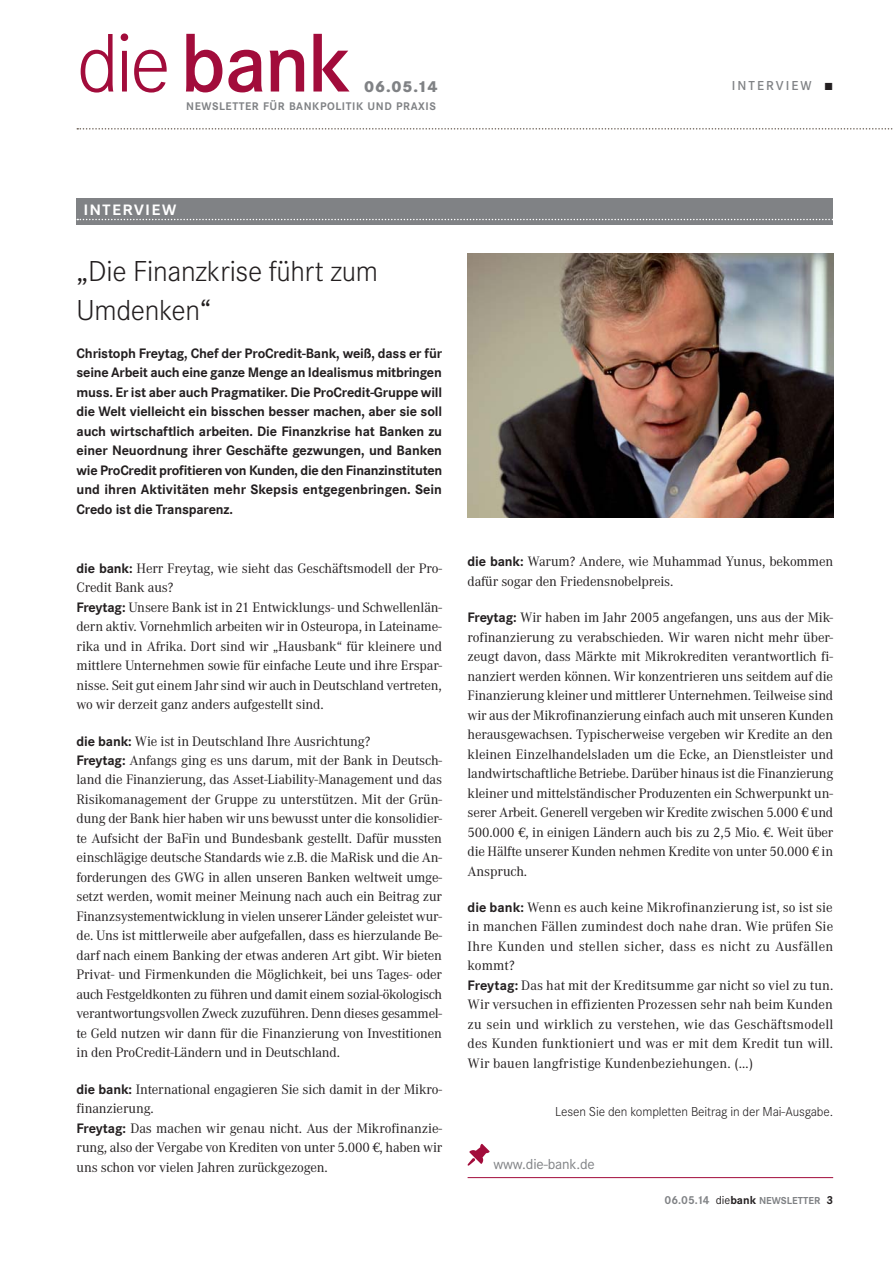
<style>
.page{position:relative;width:893px;height:1263px;background:#fff}
.page>*{position:absolute;margin:0;border:0;box-sizing:border-box;transform-origin:0 0}
.t1{font:600 85.95px "Corporate S";color:#a20c3b}
.t2{font:300 30px/39px "Corporate S";letter-spacing:-.01em;color:#231f20}
.t3{font:600 21px "Corporate SSC";letter-spacing:.05em;color:#fff}
.t4{font:800 16.5px "Corporate S";color:#808285}
.t5{font:15px "Corporate S";letter-spacing:-.01em;color:#808285}
.t6{font:14.25px/19.5px "Corporate A";letter-spacing:-.01em;color:#231f20}
.t7{font:700 14.25px/19.5px "Corporate S";letter-spacing:-.01em;color:#231f20;text-align:justify}
.t8{font:14.25px/19.5px "Corporate A";letter-spacing:.01em;color:#231f20}
.t9{font:300 13.5px "Corporate S";letter-spacing:-.01em;color:#231f20}
.t10{font:600 13.5px "Corporate S";letter-spacing:.15em;color:#808285}
.t11{font:700 11.55px "Corporate S";letter-spacing:.05em;color:#808285}
.t12{font:700 10.5px "Corporate S";color:#808285}
.s1{font-weight:300}
.s2{font-family:"The Sans Bold Expert";font-weight:400;font-size:10.5px;color:#231f20}
.s3{font-family:"Corporate S";font-weight:700}
.s4{font-size:12px}
.s5{font-weight:400;font-size:12px;color:#231f20}
.s6{font-size:12px;color:#231f20}
</style>
<div class="page">
<svg style="left:77px;top:128px;width:816px;height:2px"></svg>
<hr style="left:468px;top:1177px;width:365px;height:1px;background:#a20c3b">
<svg style="left:467px;top:1144px;width:22px;height:22px"></svg>
<div style="left:77px;top:198px;width:756px;height:26px;background:#808285"></div>
<svg style="left:77px;top:219px;width:756px;height:1px"></svg>
<img style="left:468px;top:253px;width:365px;height:265px">
<h1 class="t1" style="left:77px;top:29px;width:276px"><span class="s1">die</span>bank</h1>
<p class="t11" style="left:186px;top:102px;width:251px">NEWSLETTER FÜR BANKPOLITIK UND PRAXIS</p>
<p class="t4" style="left:364px;top:77px;width:75px">06.05.14</p>
<p class="t10" style="left:732px;top:81px;width:103px">INTERVIEW <span class="s2">ó</span></p>
<h3 class="t3" style="left:83px;top:195px;width:95px">interview</h3>
<h2 class="t2" style="left:77px;top:254px;width:303px">„Die Finanzkrise führt zum<br>Umdenken“</h2>
<p class="t7" style="left:77px;top:345px;width:367px">Christoph Freytag, Chef der ProCredit-Bank, weiß, dass er für seine Arbeit auch eine ganze Menge an Idealismus mitbringen muss. Er ist aber auch Pragmatiker. Die ProCredit-Gruppe will die Welt vielleicht ein bisschen besser machen, aber sie soll auch wirtschaftlich arbeiten. Die Finanzkrise hat Banken zu einer Neuordnung ihrer Geschäfte gezwungen, und Banken wie ProCredit profitieren von Kunden, die den Finanzinstituten und ihren Aktivitäten mehr Skepsis entgegenbringen. Sein Credo ist die Transparenz.</p>
<p class="t6" style="left:77px;top:559px;width:367px"><span class="s3">die bank:</span> Herr Freytag, wie sieht das Geschäftsmodell der Pro-Credit Bank aus?<br><span class="s3">Freytag:</span> Unsere Bank ist in 21 Entwicklungs- und Schwellenlän&shy;dern aktiv. Vornehmlich arbeiten wir in Osteuropa, in Lateiname&shy;rika und in Afrika. Dort sind wir „Hausbank“ für kleinere und mittlere Unternehmen sowie für einfache Leute und ihre Erspar&shy;nisse. Seit gut einem Jahr sind wir auch in Deutschland vertreten, wo wir derzeit ganz anders aufgestellt sind.</p>
<p class="t6" style="left:77px;top:732px;width:367px"><span class="s3">die bank:</span> Wie ist in Deutschland Ihre Ausrichtung?<br><span class="s3">Freytag:</span> Anfangs ging es uns darum, mit der Bank in Deutsch&shy;land die Finanzierung, das Asset-Liability-Management und das Risikomanagement der Gruppe zu unterstützen. Mit der Grün&shy;dung der Bank hier haben wir uns bewusst unter die konsolidier&shy;te Aufsicht der BaFin und Bundesbank gestellt. Dafür mussten einschlägige deutsche Standards wie z.B. die MaRisk und die An&shy;forderungen des GWG in allen unseren Banken weltweit umge&shy;setzt werden, womit meiner Meinung nach auch ein Beitrag zur Finanzsystementwicklung in vielen unserer Länder geleistet wur&shy;de. Uns ist mittlerweile aber aufgefallen, dass es hierzulande Be&shy;darf nach einem Banking der etwas anderen Art gibt. Wir bieten Privat- und Firmenkunden die Möglichkeit, bei uns Tages- oder auch Festgeldkonten zu führen und damit einem sozial-ökologisch verantwortungsvollen Zweck zuzuführen. Denn dieses gesammel&shy;te Geld nutzen wir dann für die Finanzierung von Investitionen in den ProCredit-Ländern und in Deutschland.</p>
<p class="t6" style="left:77px;top:1081px;width:367px"><span class="s3">die bank:</span> International engagieren Sie sich damit in der Mikro&shy;finanzierung.<br><span class="s3">Freytag:</span> Das machen wir genau nicht. Aus der Mikrofinanzie&shy;rung, also der Vergabe von Krediten von unter 5.000 €, haben wir uns schon vor vielen Jahren zurückgezogen.</p>
<p class="t6" style="left:468px;top:553px;width:367px"><span class="s3">die bank:</span> Warum? Andere, wie Muhammad Yunus, bekommen dafür sogar den Friedensnobelpreis.</p>
<p class="t6" style="left:468px;top:609px;width:367px;text-align:justify"><span class="s3">Freytag:</span> Wir haben im Jahr 2005 angefangen, uns aus der Mik&shy;rofinanzierung zu verabschieden. Wir waren nicht mehr über&shy;zeugt davon, dass Märkte mit Mikrokrediten verantwortlich fi&shy;nanziert werden können. Wir konzentrieren uns seitdem auf die Finanzierung kleiner und mittlerer Unternehmen. Teilweise sind wir aus der Mikrofinanzierung einfach auch mit unseren Kunden herausgewachsen. Typischerweise vergeben wir Kredite an den kleinen Einzelhandelsladen um die Ecke, an Dienstleister und landwirtschaftliche Betriebe. Darüber hinaus ist die Finanzierung kleiner und mittelständischer Produzenten ein Schwerpunkt un&shy;serer Arbeit. Generell vergeben wir Kredite zwischen 5.000 € und 500.000 €, in einigen Ländern auch bis zu 2,5 Mio. €. Weit über die Hälfte unserer Kunden nehmen Kredite von unter 50.000 € in Anspruch.</p>
<p class="t8" style="left:468px;top:899px;width:367px"><span class="s3">die bank:</span> Wenn es auch keine Mikrofinanzierung ist, so ist sie in manchen Fällen zumindest doch nahe dran. Wie prüfen Sie Ihre Kunden und stellen sicher, dass es nicht zu Ausfällen kommt?<br><span class="s3">Freytag:</span> Das hat mit der Kreditsumme gar nicht so viel zu tun.<br>Wir versuchen in effizienten Prozessen sehr nah beim Kunden zu sein und wirklich zu verstehen, wie das Geschäftsmodell des Kunden funktioniert und was er mit dem Kredit tun will.<br>Wir bauen langfristige Kundenbeziehungen. (…)</p>
<p class="t9" style="left:555px;top:1106px;width:280px">Lesen Sie den kompletten Beitrag in der Mai-Ausgabe.</p>
<p class="t5" style="left:493px;top:1158px;width:103px">www.die-bank.de</p>
<p class="t12" style="left:664px;top:1196px;width:170px"><span class="s4">06.05.14</span> <span class="s5">die</span><span class="s6">bank</span> NEWSLETTER <span class="s6">3</span></p>
</div>
